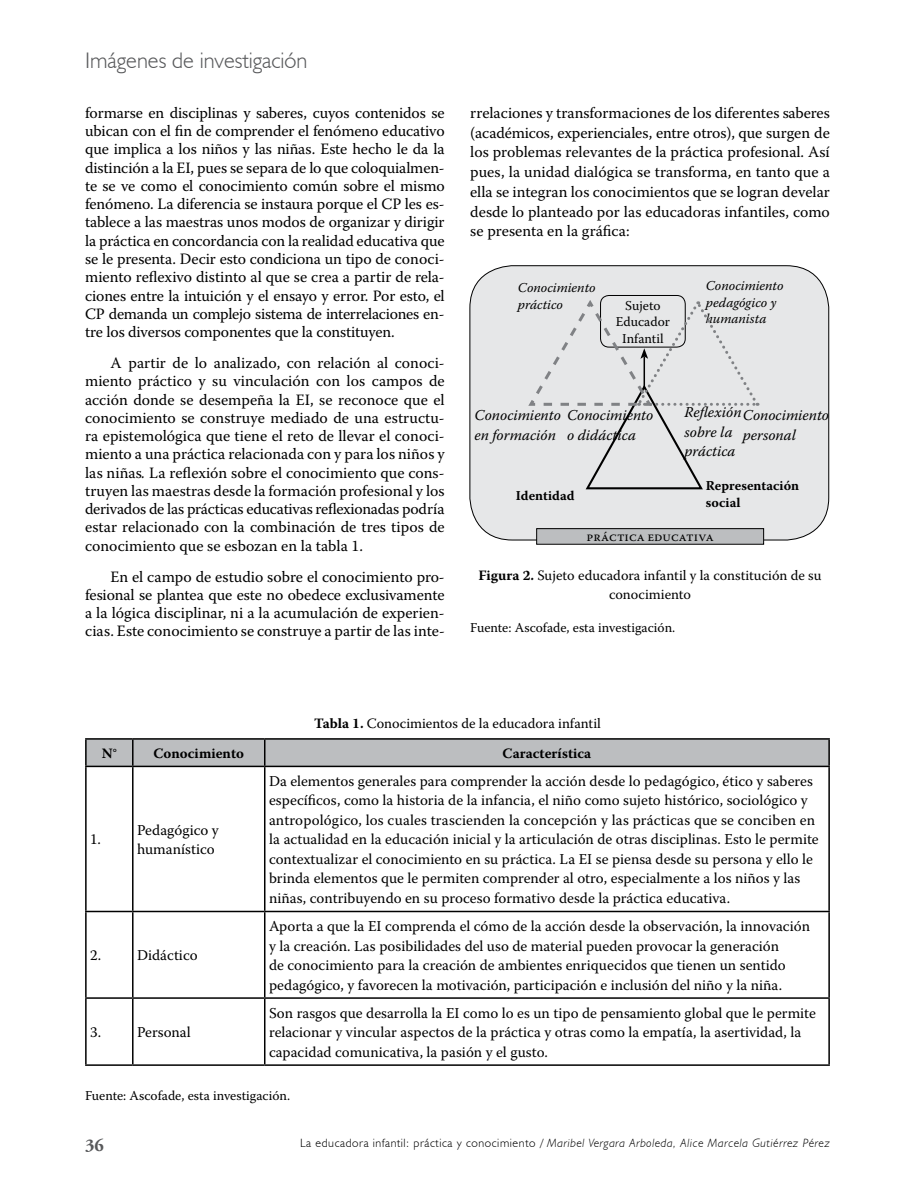
<style>
.page{position:relative;width:915px;height:1191px;background:#fff}
.page>*{position:absolute;margin:0;border:0;box-sizing:border-box;transform-origin:0 0}
.t1{font:300 22.5px "Humanist 521 BT";color:#58595b}
.t2{font:700 18px "Adobe Garamond Pro";color:#58595b}
.t3{font:15.75px/18.3px "Warnock Pro";color:#000;text-align:justify}
.t4{font:15px/19.5px "Warnock Pro";color:#000}
.t5{font:italic 15px/19.5px "Warnock Pro";color:#000}
.t6{font:14.25px/19.6px "Warnock Pro";color:#000;text-align:center}
.t7{font:700 14.25px "Warnock Pro";color:#000}
.t8{font:13.5px/16.5px "Warnock Pro";color:#000;text-align:center}
.t9{font:italic 13.5px/16.5px "Warnock Pro";color:#000}
.t10{font:700 13.5px/16.5px "Warnock Pro";color:#000}
.t11{font:italic 300 12px "Humanist 521 BT";letter-spacing:.05em;color:#000}
.s1{font-style:italic}
.s2{font-weight:700}
.s3{font-style:normal}
</style>
<div class="page">
<div style="left:469px;top:266px;width:359px;height:274px;background:#e6e7e8;border-radius:43px"></div>
<div style="left:536px;top:528px;width:227px;height:16px;background:#bcbec0"></div>
<div style="left:536px;top:528px;width:227px;height:16px;border:1px solid #000"></div>
<div style="left:600px;top:295px;width:85px;height:52px;border:1px solid #000;border-radius:9px"></div>
<svg style="left:528px;top:297px;width:230px;height:193px"></svg>
<hr style="left:85px;top:738px;width:48px;height:1px;background:#000">
<hr style="left:85px;top:739px;width:2px;height:26px;background:#000">
<hr style="left:133px;top:738px;width:132px;height:1px;background:#000">
<hr style="left:265px;top:738px;width:564px;height:1px;background:#000">
<div style="left:86px;top:739px;width:743px;height:26px;background:#bcbec0"></div>
<hr style="left:85px;top:765px;width:48px;height:2px;background:#000">
<hr style="left:85px;top:767px;width:2px;height:143px;background:#000">
<hr style="left:133px;top:765px;width:132px;height:2px;background:#000">
<hr style="left:132px;top:767px;width:1px;height:143px;background:#000">
<hr style="left:265px;top:765px;width:564px;height:2px;background:#000">
<hr style="left:264px;top:767px;width:1px;height:143px;background:#000">
<hr style="left:828px;top:767px;width:1px;height:143px;background:#000">
<hr style="left:85px;top:910px;width:48px;height:2px;background:#000">
<hr style="left:85px;top:912px;width:2px;height:85px;background:#000">
<hr style="left:133px;top:910px;width:132px;height:2px;background:#000">
<hr style="left:132px;top:912px;width:1px;height:85px;background:#000">
<hr style="left:265px;top:910px;width:564px;height:2px;background:#000">
<hr style="left:264px;top:912px;width:1px;height:85px;background:#000">
<hr style="left:828px;top:912px;width:1px;height:85px;background:#000">
<hr style="left:85px;top:997px;width:48px;height:1px;background:#000">
<hr style="left:85px;top:998px;width:2px;height:66px;background:#000">
<hr style="left:133px;top:997px;width:132px;height:1px;background:#000">
<hr style="left:132px;top:998px;width:1px;height:66px;background:#000">
<hr style="left:265px;top:997px;width:564px;height:1px;background:#000">
<hr style="left:264px;top:998px;width:1px;height:66px;background:#000">
<hr style="left:828px;top:998px;width:1px;height:66px;background:#000">
<hr style="left:85px;top:1064px;width:48px;height:1px;background:#000">
<hr style="left:133px;top:1064px;width:132px;height:1px;background:#000">
<hr style="left:265px;top:1064px;width:564px;height:1px;background:#000">
<h1 class="t1" style="left:85px;top:47px;width:223px">Imágenes de investigación</h1>
<p class="t3" style="left:85px;top:103px;width:361px">formarse en disciplinas y saberes, cuyos contenidos se ubican con el fin de comprender el fenómeno educativo que implica a los niños y las niñas. Este hecho le da la distinción a la EI, pues se separa de lo que coloquialmen&shy;te se ve como el conocimiento común sobre el mismo fenómeno. La diferencia se instaura porque el CP les es&shy;tablece a las maestras unos modos de organizar y dirigir la práctica en concordancia con la realidad educativa que se le presenta. Decir esto condiciona un tipo de conoci&shy;miento reflexivo distinto al que se crea a partir de rela&shy;ciones entre la intuición y el ensayo y error. Por esto, el CP demanda un complejo sistema de interrelaciones en&shy;tre los diversos componentes que la constituyen.</p>
<p class="t3" style="left:85px;top:353px;width:361px;text-indent:26px">A partir de lo analizado, con relación al conoci&shy;miento práctico y su vinculación con los campos de acción donde se desempeña la EI, se reconoce que el conocimiento se construye mediado de una estructu&shy;ra epistemológica que tiene el reto de llevar el conoci&shy;miento a una práctica relacionada con y para los niños y las niñas<span class="s1">.</span> La reflexión sobre el conocimiento que cons&shy;truyen las maestras desde la formación profesional y los derivados de las prácticas educativas reflexionadas podría estar relacionado con la combinación de tres tipos de conocimiento que se esbozan en la tabla 1.</p>
<p class="t3" style="left:85px;top:567px;width:361px;text-indent:26px">En el campo de estudio sobre el conocimiento pro&shy;fesional se plantea que este no obedece exclusivamente a la lógica disciplinar, ni a la acumulación de experien&shy;cias. Este conocimiento se construye a partir de las inte-</p>
<p class="t3" style="left:470px;top:102px;width:361px;line-height:19.8px">rrelaciones y transformaciones de los diferentes saberes (académicos, experienciales, entre otros), que surgen de los problemas relevantes de la práctica profesional. Así pues, la unidad dialógica se transforma, en tanto que a ella se integran los conocimientos que se logran develar desde lo planteado por las educadoras infantiles, como se presenta en la gráfica:</p>
<p class="t9" style="left:517px;top:279px;width:79px">Conocimiento práctico</p>
<p class="t9" style="left:705px;top:277px;width:79px">Conocimiento pedagógico y humanista</p>
<p class="t8" style="left:615px;top:297px;width:56px">Sujeto<br>Educador<br>Infantil</p>
<p class="t5" style="left:474px;top:405px;width:180px">Conocimiento Conocimiento en formación</p>
<p class="t5" style="left:567px;top:425px;width:70px">o didáctica</p>
<p class="t10" style="left:515px;top:487px;width:60px">Identidad</p>
<p class="t5" style="left:684px;top:402px;width:59px">Reflexión sobre la práctica</p>
<p class="t5" style="left:742px;top:405px;width:88px">Conocimiento personal</p>
<p class="t10" style="left:705px;top:477px;width:95px">Representación social</p>
<p class="t8" style="left:586px;top:528px;width:128px">práctica educativa</p>
<p class="t6" style="left:478px;top:565px;width:344px"><span class="s2">Figura 2.</span> Sujeto educadora infantil y la constitución de su conocimiento</p>
<p class="t8" style="left:470px;top:619px;width:206px">Fuente: Ascofade, esta investigación.</p>
<p class="t6" style="left:314px;top:713px;width:288px"><span class="s2">Tabla 1.</span> Conocimientos de la educadora infantil</p>
<p class="t7" style="left:102px;top:744px;width:17px">N°</p>
<p class="t7" style="left:153px;top:744px;width:92px">Conocimiento</p>
<p class="t7" style="left:502px;top:744px;width:90px">Característica</p>
<p class="t4" style="left:90px;top:829px;width:12px">1.</p>
<p class="t4" style="left:137px;top:819px;width:83px">Pedagógico y humanístico</p>
<p class="t4" style="left:90px;top:945px;width:109px">2. Didáctico</p>
<p class="t4" style="left:269px;top:771px;width:551px">Da elementos generales para comprender la acción desde lo pedagógico, ético y saberes específicos, como la historia de la infancia, el niño como sujeto histórico, sociológico y antropológico, los cuales trascienden la concepción y las prácticas que se conciben en la actualidad en la educación inicial y la articulación de otras disciplinas. Esto le permite contextualizar el conocimiento en su práctica. La EI se piensa desde su persona y ello le brinda elementos que le permiten comprender al otro, especialmente a los niños y las niñas, contribuyendo en su proceso formativo desde la práctica educativa.</p>
<p class="t4" style="left:269px;top:916px;width:542px">Aporta a que la EI comprenda el cómo de la acción desde la observación, la innovación y la creación. Las posibilidades del uso de material pueden provocar la generación<br>de conocimiento para la creación de ambientes enriquecidos que tienen un sentido pedagógico, y favorecen la motivación, participación e inclusión del niño y la niña.</p>
<p class="t4" style="left:269px;top:1002px;width:548px">Son rasgos que desarrolla la EI como lo es un tipo de pensamiento global que le permite relacionar y vincular aspectos de la práctica y otras como la empatía, la asertividad, la capacidad comunicativa, la pasión y el gusto.</p>
<p class="t8" style="left:85px;top:1086px;width:206px">Fuente: Ascofade, esta investigación.</p>
<p class="t4" style="left:90px;top:1022px;width:102px">3. Personal</p>
<p class="t2" style="left:85px;top:1134px;width:20px">36</p>
<p class="t11" style="left:300px;top:1135px;width:531px"><span class="s3">La educadora infantil: práctica y conocimiento /</span> Maribel Vergara Arboleda, Alice Marcela Gutiérrez Pérez</p>
</div>
